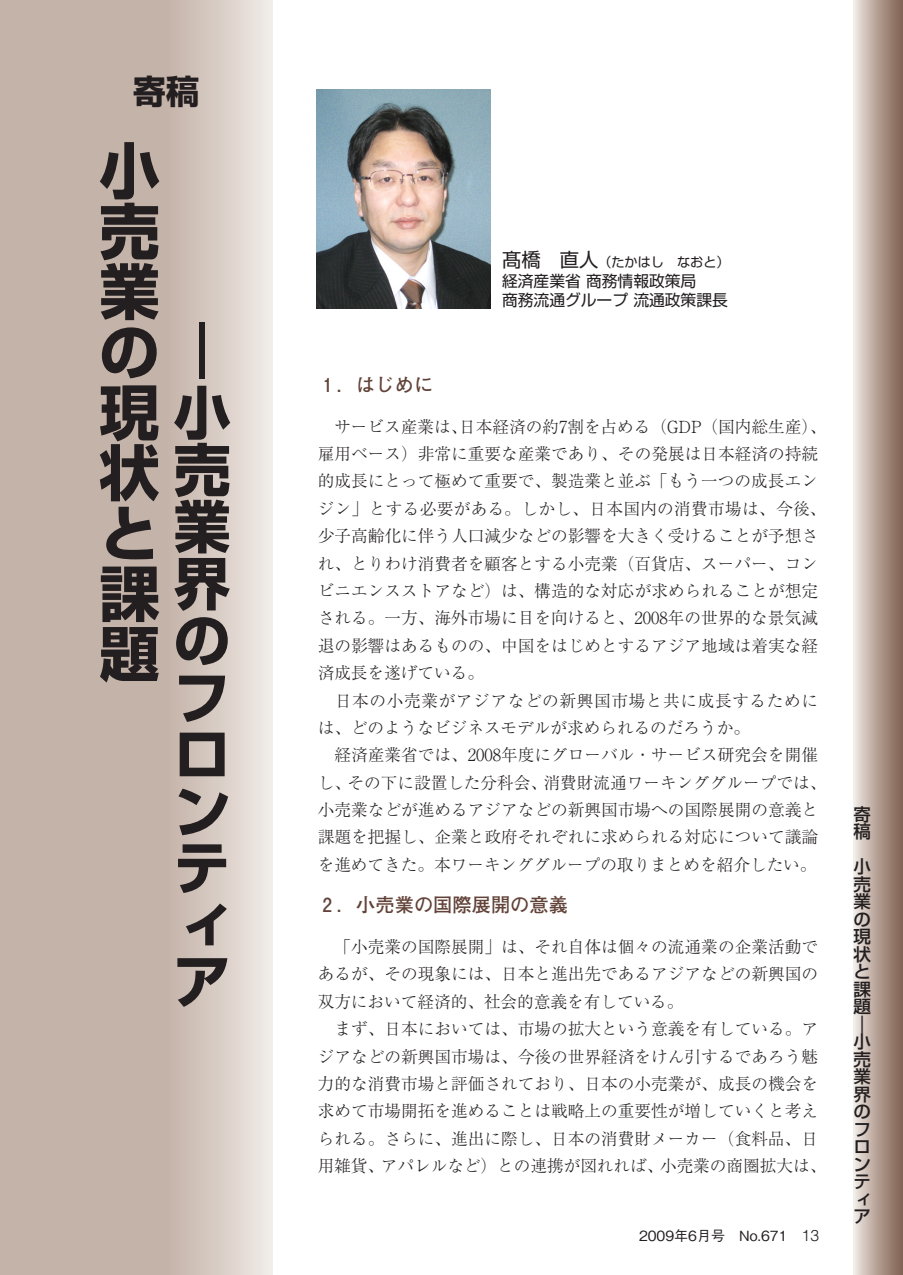
<style>
.page{position:relative;width:903px;height:1275px;background:#fff}
.page>*{position:absolute;margin:0;border:0;box-sizing:border-box;transform-origin:0 0}
.寄稿タテ-見出し{font:700 60.38px/60.4px "Shin Go Pr 5";color:#231f20;text-align:justify}
.寄稿タテ-見出し-2{font:700 56.88px/56.9px "Shin Go Pr 5";color:#231f20;text-align:justify}
.寄稿タテ-見出し-3{font:700 33.25px "Shin Go Pr 5";color:#231f20}
.寄稿タテ-タイトル大{font:700 19.25px "Futo Go B101 Pr 5";color:#624339}
.t1{font:500 17.5px/17.5px "Shin Go Pr 5";color:#231f20}
.寄稿タテ-本文{font:300 16.62px/27.5px "Ryumin Pr 5";letter-spacing:.005em;color:#231f20}
.寄稿タテ-本文-2{font:300 16.62px/27.5px "Ryumin Pr 5";letter-spacing:.04em;color:#231f20}
.寄稿タテ-氏名_肩書き{font:15.75px "Shin Go Pr 5";color:#231f20}
.t2{font:500 14px "Gothic BBB Pr 5";color:#231f20}
.寄稿タテ-氏名_肩書き-2{font:13.12px "Shin Go Pr 5";color:#231f20}
.s1{font-size:56.88px}
.s2{font-size:19.25px}
.s3{font-family:"Helvetica";font-weight:300;font-size:15.75px}
</style>
<div class="page">
<div style="left:0;top:0;width:166px;height:1275px;background:#c4b3a9"></div>
<div style="left:166px;top:0;width:107px;height:1275px;background:linear-gradient(to right,#c3b1a7,#f1ece9)"></div>
<div style="left:853px;top:0;width:50px;height:1275px;background:linear-gradient(to right,#efe7e2,#7f5f4f)"></div>
<img style="left:317px;top:89px;width:173px;height:219px">
<p class="寄稿タテ-見出し-3" style="left:133px;top:65px;width:68px">寄稿</p>
<p class="寄稿タテ-見出し" style="left:99px;top:137px;width:62px">小売業の</p>
<p class="寄稿タテ-見出し-2" style="left:174px;top:318px;width:33px">︱</p>
<p class="寄稿タテ-見出し" style="left:99px;top:378px;width:132px">現<span class="s1">小</span></p>
<p class="寄稿タテ-見出し-2" style="left:174px;top:437px;width:58px">売業界のフロンティア</p>
<p class="寄稿タテ-見出し" style="left:99px;top:438px;width:61px">状と課題</p>
<p class="寄稿タテ-氏名_肩書き-2" style="left:502px;top:251px;width:229px"><span class="s2">髙橋　直人</span>（たかはし　なおと）</p>
<p class="寄稿タテ-氏名_肩書き" style="left:502px;top:268px;width:196px">経済産業省 商務情報政策局</p>
<p class="寄稿タテ-氏名_肩書き" style="left:502px;top:287px;width:227px">商務流通グループ 流通政策課長</p>
<p class="寄稿タテ-タイトル大" style="left:318px;top:369px;width:117px">₁．はじめに</p>
<p class="寄稿タテ-本文" style="left:318px;top:411px;width:510px">　サービス産業は、日本経済の約7割を占める（GDP（国内総生産）、雇用ベース）非常に重要な産業であり、その発展は日本経済の持続的成長にとって極めて重要で、製造業と並ぶ「もう一つの成長エンジン」とする必要がある。しかし、日本国内の消費市場は、今後、少子高齢化に伴う人口減少などの影響を大きく受けることが予想され、とりわけ消費者を顧客とする小売業（百貨店、スーパー、コンビニエンスストアなど）は、構造的な対応が求められることが想定される。一方、海外市場に目を向けると、2008年の世界的な景気減退の影響はあるものの、中国をはじめとするアジア地域は着実な経済成長を遂げている。</p>
<p class="寄稿タテ-本文-2" style="left:318px;top:685px;width:502px">　日本の小売業がアジアなどの新興国市場と共に成長するためには、どのようなビジネスモデルが求められるのだろうか。</p>
<p class="寄稿タテ-本文" style="left:318px;top:740px;width:510px">　経済産業省では、2008年度にグローバル・サービス研究会を開催し、その下に設置した分科会、消費財流通ワーキンググループでは、小売業などが進めるアジアなどの新興国市場への国際展開の意義と課題を把握し、企業と政府それぞれに求められる対応について議論を進めてきた。本ワーキンググループの取りまとめを紹介したい。</p>
<p class="寄稿タテ-タイトル大" style="left:318px;top:889px;width:252px">₂．小売業の国際展開の意義</p>
<p class="寄稿タテ-本文" style="left:318px;top:932px;width:502px;text-align:justify">　「小売業の国際展開」は、それ自体は個々の流通業の企業活動であるが、その現象には、日本と進出先であるアジアなどの新興国の双方において経済的、社会的意義を有している。</p>
<p class="寄稿タテ-本文" style="left:318px;top:1014px;width:510px">　まず、日本においては、市場の拡大という意義を有している。アジアなどの新興国市場は、今後の世界経済をけん引するであろう魅力的な消費市場と評価されており、日本の小売業が、成長の機会を求めて市場開拓を進めることは戦略上の重要性が増していくと考えられる。さらに、進出に際し、日本の消費財メーカー（食料品、日用雑貨、アパレルなど）との連携が図れれば、小売業の商圏拡大は、</p>
<p class="t2" style="left:639px;top:1224px;width:182px">2009年6月号　No.671　<span class="s3">13</span></p>
<p class="t1" style="left:853px;top:804px;width:18px">寄稿</p>
<p class="t1" style="left:853px;top:856px;width:19px">小売業の現状と課題︱小売業界のフロンティア</p>
</div>
